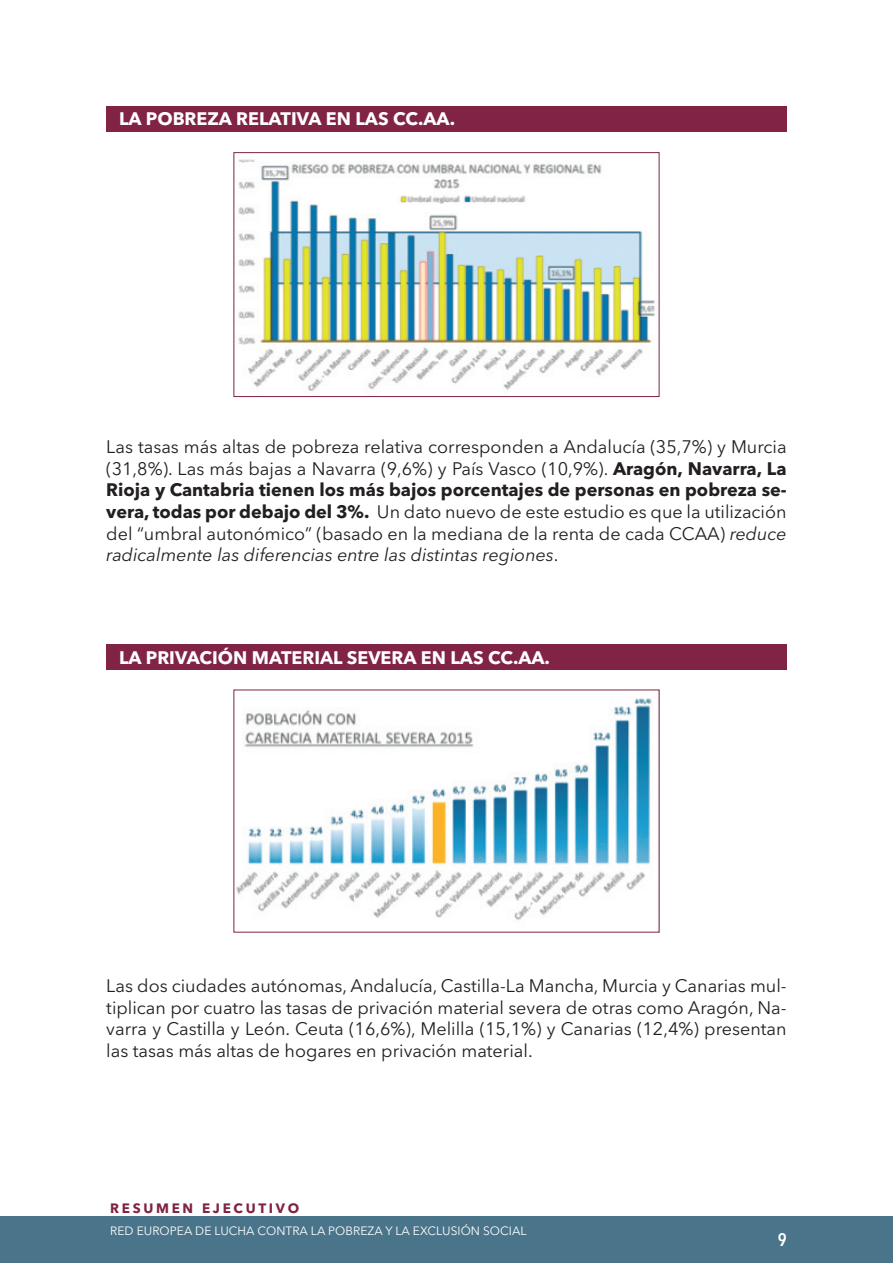
<style>
.page{position:relative;width:893px;height:1263px;background:#fff}
.page>*{position:absolute;margin:0;border:0;box-sizing:border-box;transform-origin:0 0}
.t1{font:18px/21.6px "Avenir Next LT Pro";color:#231f20;text-align:justify}
.t2{font:700 18px "Avenir Next LT Pro";color:#fff}
.t3{font:600 condensed 18px "Avenir Next LT Pro";color:#fff}
.t4{font:700 13.5px "Avenir Next LT Pro";letter-spacing:.2em;color:#812345}
.t5{font:12px "Avenir Next LT Pro";letter-spacing:.005em;color:#fff}
.s1{font-weight:700}
.s2{font-style:italic}
</style>
<div class="page">
<div style="left:0;top:1217px;width:893px;height:46px;background:#49748a"></div>
<div style="left:106px;top:644px;width:681px;height:26px;background:#812345"></div>
<div style="left:106px;top:106px;width:681px;height:26px;background:#812345"></div>
<img style="left:238px;top:159px;width:417px;height:232px">
<div style="left:233px;top:152px;width:426px;height:245px;border:1px solid #812345"></div>
<img style="left:236px;top:698px;width:416px;height:222px">
<p class="t2" style="left:119px;top:108px;width:338px">LA POBREZA RELATIVA EN LAS CC.AA.</p>
<p class="t1" style="left:106px;top:436px;width:682px">Las tasas más altas de pobreza relativa corresponden a Andalucía (35,7%) y Murcia (31,8%). Las más bajas a Navarra (9,6%) y País Vasco (10,9%). <span class="s1">Aragón, Navarra, La Rioja y Cantabria tienen los más bajos porcentajes de personas en pobreza se&shy;vera, todas por debajo del 3%.</span> Un dato nuevo de este estudio es que la utilización del “umbral autonómico” (basado en la mediana de la renta de cada CCAA) <span class="s2">reduce radicalmente las diferencias entre las distintas regiones</span>.</p>
<p class="t2" style="left:119px;top:647px;width:432px">LA PRIVACIÓN MATERIAL SEVERA EN LAS CC.AA.</p>
<p class="t1" style="left:106px;top:975px;width:682px">Las dos ciudades autónomas, Andalucía, Castilla-La Mancha, Murcia y Canarias mul&shy;tiplican por cuatro las tasas de privación material severa de otras como Aragón, Na&shy;varra y Castilla y León. Ceuta (16,6%), Melilla (15,1%) y Canarias (12,4%) presentan las tasas más altas de hogares en privación material.</p>
<p class="t4" style="left:110px;top:1200px;width:190px">RESUMEN EJECUTIVO</p>
<p class="t5" style="left:110px;top:1224px;width:418px">RED EUROPEA DE LUCHA CONTRA LA POBREZA Y LA EXCLUSIÓN SOCIAL</p>
<p class="t3" style="left:778px;top:1229px;width:10px">9</p>
</div>
